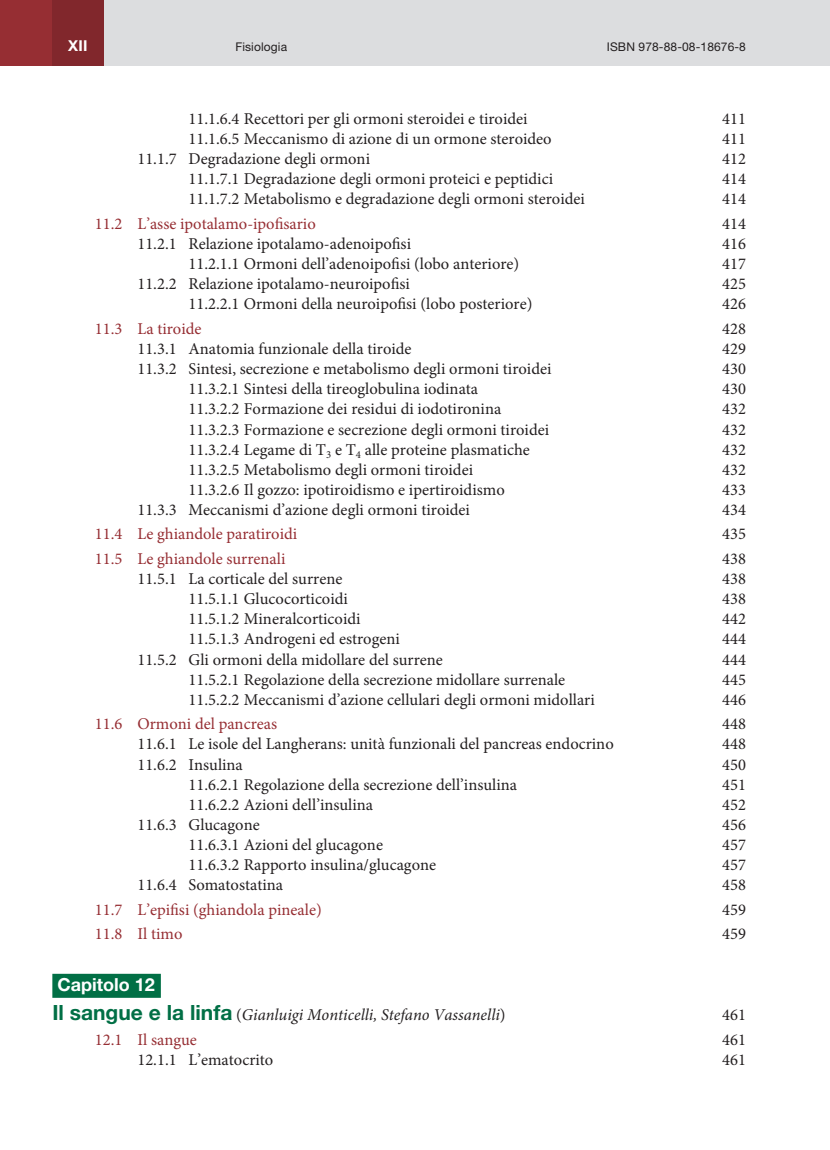
<style>
.page{position:relative;width:830px;height:1150px;background:#fff}
.page>*{position:absolute;margin:0;border:0;box-sizing:border-box;transform-origin:0 0}
.t1{font:700 18px "Helvetica Neue LT Std";color:#fff}
.t2{font:16.5px "Minion Pro";color:#231f20}
.t3{font:16.5px "Minion Pro";color:#962e33}
.t4{font:italic 16.5px "Minion Pro";color:#231f20}
.t5{font:700 15px "Helvetica Neue LT Std";color:#fff}
.t6{font:12px "Helvetica Neue LT Std";letter-spacing:.01em;color:#231f20}
.s1{font-family:"Helvetica Neue LT Std";font-weight:700;font-style:normal;font-size:21px;color:#016f45}
.s2{font-style:normal}
</style>
<div class="page">
<div style="left:52px;top:0;width:777px;height:65px;background:#dcdddf"></div>
<div style="left:0;top:0;width:103px;height:65px;background:linear-gradient(to right,#9c3035,#7b252a)"></div>
<div style="left:52px;top:973px;width:109px;height:24px;background:#016f45"></div>
<p class="t5" style="left:68px;top:37px;width:21px">XII</p>
<p class="t6" style="left:235px;top:40px;width:53px">Fisiologia</p>
<p class="t6" style="left:606px;top:40px;width:141px">ISBN 978-88-08-18676-8</p>
<p class="t2" style="left:188px;top:108px;width:340px">11.1.6.4 Recettori per gli ormoni steroidei e tiroidei</p>
<p class="t2" style="left:722px;top:108px;width:25px">411</p>
<p class="t2" style="left:188px;top:128px;width:364px">11.1.6.5 Meccanismo di azione di un ormone steroideo</p>
<p class="t2" style="left:722px;top:128px;width:25px">411</p>
<p class="t2" style="left:137px;top:148px;width:234px">11.1.7 Degradazione degli ormoni</p>
<p class="t2" style="left:722px;top:148px;width:25px">412</p>
<p class="t2" style="left:188px;top:168px;width:366px">11.1.7.1 Degradazione degli ormoni proteici e peptidici</p>
<p class="t2" style="left:722px;top:168px;width:25px">414</p>
<p class="t2" style="left:188px;top:188px;width:398px">11.1.7.2 Metabolismo e degradazione degli ormoni steroidei</p>
<p class="t2" style="left:722px;top:188px;width:25px">414</p>
<p class="t3" style="left:95px;top:212px;width:222px">11.2 L’asse ipotalamo-ipofisario</p>
<p class="t2" style="left:722px;top:212px;width:25px">414</p>
<p class="t2" style="left:137px;top:233px;width:275px">11.2.1 Relazione ipotalamo-adenoipofisi</p>
<p class="t2" style="left:722px;top:233px;width:25px">416</p>
<p class="t2" style="left:188px;top:253px;width:332px">11.2.1.1 Ormoni dell’adenoipofisi (lobo anteriore)</p>
<p class="t2" style="left:722px;top:253px;width:25px">417</p>
<p class="t2" style="left:137px;top:273px;width:274px">11.2.2 Relazione ipotalamo-neuroipofisi</p>
<p class="t2" style="left:722px;top:273px;width:25px">425</p>
<p class="t2" style="left:188px;top:293px;width:345px">11.2.2.1 Ormoni della neuroipofisi (lobo posteriore)</p>
<p class="t2" style="left:722px;top:293px;width:25px">426</p>
<p class="t3" style="left:95px;top:317px;width:108px">11.3 La tiroide</p>
<p class="t2" style="left:722px;top:317px;width:25px">428</p>
<p class="t2" style="left:137px;top:337px;width:275px">11.3.1 Anatomia funzionale della tiroide</p>
<p class="t2" style="left:722px;top:337px;width:25px">429</p>
<p class="t2" style="left:137px;top:358px;width:415px">11.3.2 Sintesi, secrezione e metabolismo degli ormoni tiroidei</p>
<p class="t2" style="left:722px;top:358px;width:25px">430</p>
<p class="t2" style="left:188px;top:378px;width:291px">11.3.2.1 Sintesi della tireoglobulina iodinata</p>
<p class="t2" style="left:722px;top:378px;width:25px">430</p>
<p class="t2" style="left:188px;top:398px;width:314px">11.3.2.2 Formazione dei residui di iodotironina</p>
<p class="t2" style="left:722px;top:398px;width:25px">432</p>
<p class="t2" style="left:188px;top:418px;width:362px">11.3.2.3 Formazione e secrezione degli ormoni tiroidei</p>
<p class="t2" style="left:722px;top:418px;width:25px">432</p>
<p class="t2" style="left:188px;top:438px;width:343px">11.3.2.4 Legame di T<sub>3</sub> e T<sub>4</sub> alle proteine plasmatiche</p>
<p class="t2" style="left:722px;top:438px;width:25px">432</p>
<p class="t2" style="left:188px;top:458px;width:286px">11.3.2.5 Metabolismo degli ormoni tiroidei</p>
<p class="t2" style="left:722px;top:458px;width:25px">432</p>
<p class="t2" style="left:188px;top:478px;width:317px">11.3.2.6 Il gozzo: ipotiroidismo e ipertiroidismo</p>
<p class="t2" style="left:722px;top:478px;width:25px">433</p>
<p class="t2" style="left:137px;top:498px;width:334px">11.3.3 Meccanismi d’azione degli ormoni tiroidei</p>
<p class="t2" style="left:722px;top:498px;width:25px">434</p>
<p class="t3" style="left:95px;top:523px;width:204px">11.4 Le ghiandole paratiroidi</p>
<p class="t2" style="left:722px;top:523px;width:25px">435</p>
<p class="t3" style="left:95px;top:547px;width:192px">11.5 Le ghiandole surrenali</p>
<p class="t2" style="left:722px;top:547px;width:25px">438</p>
<p class="t2" style="left:137px;top:567px;width:206px">11.5.1 La corticale del surrene</p>
<p class="t2" style="left:722px;top:567px;width:25px">438</p>
<p class="t2" style="left:188px;top:587px;width:161px">11.5.1.1 Glucocorticoidi</p>
<p class="t2" style="left:722px;top:587px;width:25px">438</p>
<p class="t2" style="left:188px;top:608px;width:173px">11.5.1.2 Mineralcorticoidi</p>
<p class="t2" style="left:722px;top:608px;width:25px">442</p>
<p class="t2" style="left:188px;top:628px;width:213px">11.5.1.3 Androgeni ed estrogeni</p>
<p class="t2" style="left:722px;top:628px;width:25px">444</p>
<p class="t2" style="left:137px;top:648px;width:307px">11.5.2 Gli ormoni della midollare del surrene</p>
<p class="t2" style="left:722px;top:648px;width:25px">444</p>
<p class="t2" style="left:188px;top:668px;width:378px">11.5.2.1 Regolazione della secrezione midollare surrenale</p>
<p class="t2" style="left:722px;top:668px;width:25px">445</p>
<p class="t2" style="left:188px;top:688px;width:408px">11.5.2.2 Meccanismi d’azione cellulari degli ormoni midollari</p>
<p class="t2" style="left:722px;top:688px;width:25px">446</p>
<p class="t3" style="left:95px;top:712px;width:184px">11.6 Ormoni del pancreas</p>
<p class="t2" style="left:722px;top:712px;width:25px">448</p>
<p class="t2" style="left:137px;top:733px;width:477px">11.6.1 Le isole del Langherans: unità funzionali del pancreas endocrino</p>
<p class="t2" style="left:722px;top:733px;width:25px">448</p>
<p class="t2" style="left:137px;top:753px;width:107px">11.6.2 Insulina</p>
<p class="t2" style="left:722px;top:753px;width:25px">450</p>
<p class="t2" style="left:188px;top:773px;width:330px">11.6.2.1 Regolazione della secrezione dell’insulina</p>
<p class="t2" style="left:722px;top:773px;width:25px">451</p>
<p class="t2" style="left:188px;top:793px;width:186px">11.6.2.2 Azioni dell’insulina</p>
<p class="t2" style="left:722px;top:793px;width:25px">452</p>
<p class="t2" style="left:137px;top:813px;width:124px">11.6.3 Glucagone</p>
<p class="t2" style="left:722px;top:813px;width:25px">456</p>
<p class="t2" style="left:188px;top:833px;width:196px">11.6.3.1 Azioni del glucagone</p>
<p class="t2" style="left:722px;top:833px;width:25px">457</p>
<p class="t2" style="left:188px;top:853px;width:249px">11.6.3.2 Rapporto insulina/glucagone</p>
<p class="t2" style="left:722px;top:853px;width:25px">457</p>
<p class="t2" style="left:137px;top:873px;width:147px">11.6.4 Somatostatina</p>
<p class="t2" style="left:722px;top:873px;width:25px">458</p>
<p class="t3" style="left:95px;top:898px;width:228px">11.7 L’epifisi (ghiandola pineale)</p>
<p class="t2" style="left:722px;top:898px;width:25px">459</p>
<p class="t3" style="left:95px;top:922px;width:89px">11.8 Il timo</p>
<p class="t2" style="left:722px;top:922px;width:25px">459</p>
<p class="t1" style="left:57px;top:973px;width:99px">Capitolo 12</p>
<p class="t4" style="left:52px;top:1003px;width:454px"><span class="s1">Il sangue e la linfa</span> <span class="s2">(</span>Gianluigi Monticelli, Stefano Vassanelli<span class="s2">)</span></p>
<p class="t2" style="left:722px;top:1003px;width:25px">461</p>
<p class="t3" style="left:95px;top:1028px;width:103px">12.1 Il sangue</p>
<p class="t2" style="left:722px;top:1028px;width:25px">461</p>
<p class="t2" style="left:137px;top:1048px;width:137px">12.1.1 L’ematocrito</p>
<p class="t2" style="left:722px;top:1048px;width:25px">461</p>
</div>
